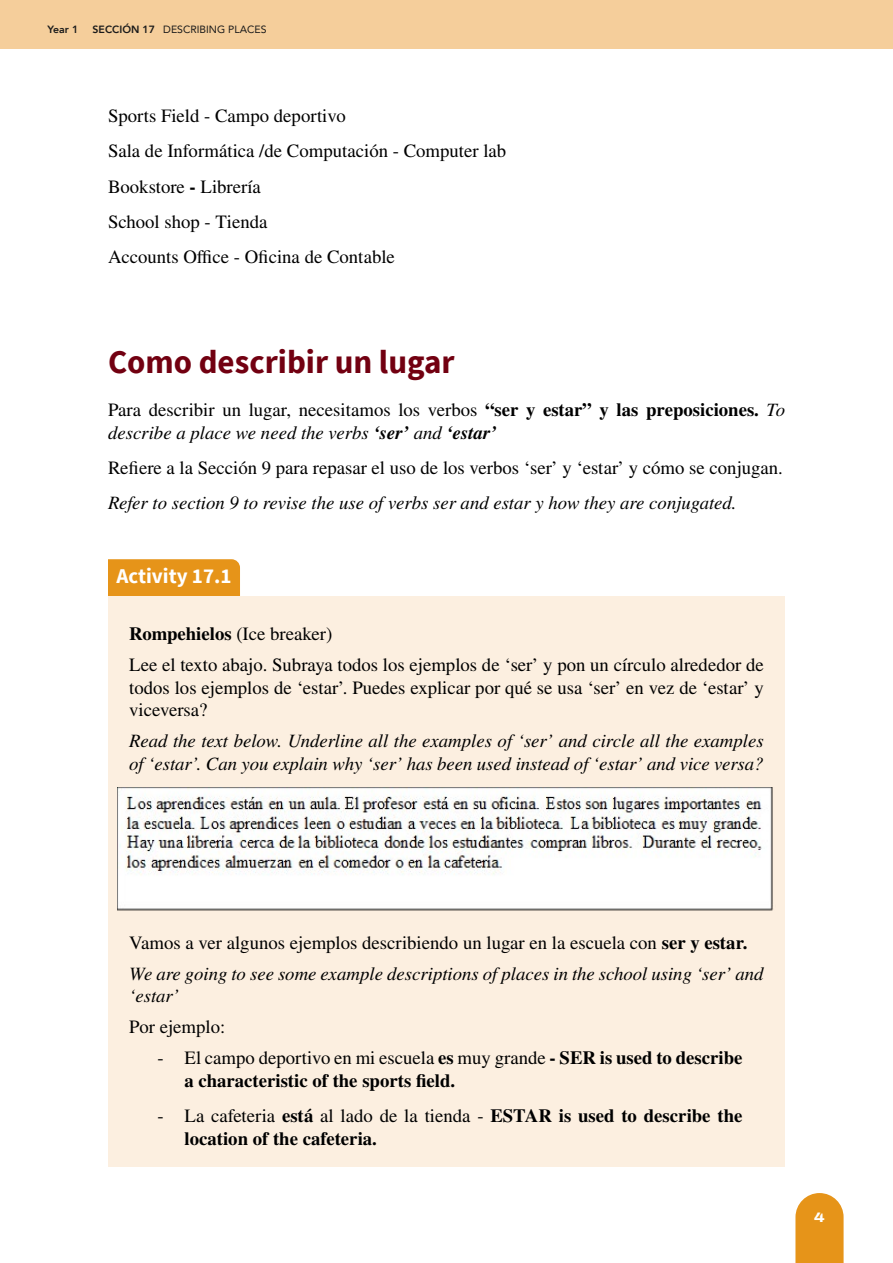
<style>
.page{position:relative;width:893px;height:1263px;background:#fff}
.page>*{position:absolute;margin:0;border:0;box-sizing:border-box;transform-origin:0 0}
.t1{font:700 33px "Source Sans Pro";color:#720011}
.t2{font:700 21px "Source Sans Pro";color:#fff}
.t3{font:18.75px/35.2px "STIX General";color:#000}
.t4{font:italic 18.75px/22.5px "STIX General";color:#000}
.t5{font:700 18.75px/22.5px "STIX General";color:#000}
.t6{font:800 13.5px "Archivo Expanded";color:#fff}
.t7{font:10.5px "Avenir";color:#1a1a1a}
.t8{font:800 10.5px "Avenir";color:#1a1a1a}
.s1{font-weight:800}
.s2{font-weight:700}
.s3{font-style:italic}
.s4{font-weight:700;font-style:italic}
.s5{font-style:normal}
.s6{font-weight:700;font-style:normal}
.s7{font-weight:400}
</style>
<div class="page">
<div style="left:0;top:0;width:893px;height:49px;background:#f5ce9b"></div>
<svg style="left:795px;top:1193px;width:49px;height:70px;background:#e89d2e"></svg>
<div style="left:108px;top:559px;width:132px;height:37px;background:#e69419"></div>
<div style="left:108px;top:596px;width:677px;height:70px;background:#fcefe0"></div>
<div style="left:108px;top:627px;width:677px;height:115px;background:#fcefe0"></div>
<div style="left:108px;top:703px;width:677px;height:92px;background:#fcefe0"></div>
<div style="left:108px;top:757px;width:677px;height:182px;background:#fcefe0"></div>
<div style="left:108px;top:936px;width:677px;height:92px;background:#fcefe0"></div>
<div style="left:108px;top:1016px;width:677px;height:92px;background:#fcefe0"></div>
<div style="left:108px;top:1074px;width:677px;height:92px;background:#fcefe0"></div>
<img style="left:117px;top:787px;width:656px;height:124px">
<p class="t8" style="left:48px;top:21px;width:32px">Year 1</p>
<p class="t7" style="left:93px;top:21px;width:175px"><span class="s1">SECCIÓN 17</span> DESCRIBING PLACES</p>
<p class="t3" style="left:108px;top:99px;width:400px">Sports Field - Campo deportivo<br>Sala de Informática /de Computación - Computer lab<br>Bookstore <span class="s2">-</span> Librería<br>School shop - Tienda<br>Accounts Office - Oficina de Contable</p>
<h1 class="t1" style="left:108px;top:339px;width:348px">Como describir un lugar</h1>
<p class="t3" style="left:108px;top:400px;width:679px;line-height:22.5px">Para describir un lugar, necesitamos los verbos <span class="s2">“ser y estar” y las preposiciones.</span> <span class="s3">To describe a place we need the verbs</span> <span class="s4">‘ser’</span> <span class="s3">and</span> <span class="s4">‘estar’</span></p>
<p class="t3" style="left:108px;top:451px;width:676px">Refiere a la Sección 9 para repasar el uso de los verbos ‘ser’ y ‘estar’ y cómo se conjugan.</p>
<p class="t4" style="left:108px;top:491px;width:630px">Refer to section 9 to revise the use of verbs ser and estar y how they are conjugated.</p>
<p class="t2" style="left:117px;top:562px;width:116px">Activity 17.1</p>
<p class="t3" style="left:129px;top:619px;width:636px;line-height:31px"><span class="s2">Rompehielos</span> (Ice breaker)<br>Lee el texto abajo. Subraya todos los ejemplos de ‘ser’ y pon un círculo alrededor de</p>
<p class="t3" style="left:129px;top:677px;width:636px;line-height:22.5px">todos los ejemplos de ‘estar’. Puedes explicar por qué se usa ‘ser’ en vez de ‘estar’ y viceversa?</p>
<p class="t4" style="left:129px;top:729px;width:636px">Read the text below. Underline all the examples of ‘ser’ and circle all the examples of ‘estar’. Can you explain why ‘ser’ has been used instead of ‘estar’ and vice versa?</p>
<p class="t4" style="left:129px;top:926px;width:636px;line-height:31px"><span class="s5">Vamos a ver algunos ejemplos describiendo un lugar en la escuela con</span> <span class="s6">ser y estar.<br></span>We are going to see some example descriptions of places in the school using ‘ser’ and</p>
<p class="t4" style="left:129px;top:984px;width:51px">‘estar’</p>
<p class="t3" style="left:129px;top:1010px;width:98px">Por ejemplo:</p>
<p class="t5" style="left:185px;top:1047px;width:559px;text-indent:-27px"><span class="s7">- El campo deportivo en mi escuela</span> es <span class="s7">muy grande</span> - SER is used to describe a characteristic of the sports field.</p>
<p class="t5" style="left:185px;top:1105px;width:559px;text-indent:-27px"><span class="s7">- La cafeteria</span> está <span class="s7">al lado de la tienda -</span> ESTAR is used to describe the location of the cafeteria.</p>
<p class="t6" style="left:814px;top:1207px;width:12px">4</p>
</div>
